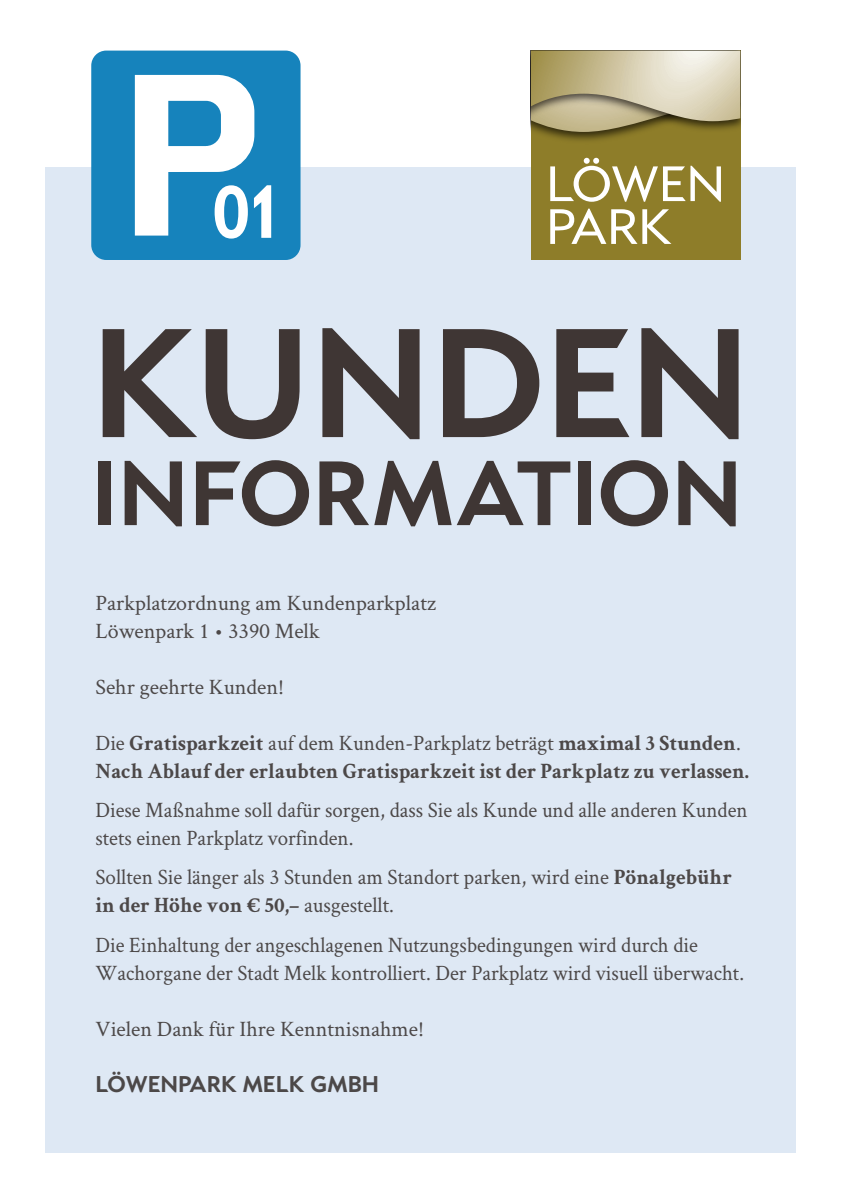
<style>
.page{position:relative;width:842px;height:1191px;background:#fff}
.page>*{position:absolute;margin:0;border:0;box-sizing:border-box;transform-origin:0 0}
.t1{font:700 162.8px "Opel Sans Rom";color:#3f3634}
.t2{font:700 96px "Opel Sans Rom";letter-spacing:.005em;color:#3f3634}
.t3{font:700 24px "Opel Sans Rom";color:#4c4848}
.t4{font:22px/28px "Crimson Text";color:#4c4848;scale:.95 1}
.t5{font:700 22px/28px "Crimson Text";color:#4c4848;scale:.96 1}
.t6{font:22px/28px "Crimson Text";color:#4c4848}
.t7{font:22px/28px "Crimson Text";color:#4c4848;scale:.96 1}
.s1{font-weight:400}
.s2{font-weight:700}
</style>
<div class="page">
<div style="left:46px;top:167px;width:750px;height:985px;background:#dee8f4"></div>
<div style="left:531px;top:51px;width:209px;height:209px;background:#8e7d29"></div>
<svg style="left:531px;top:51px;width:209px;height:81px;background:#c1b792"></svg>
<svg style="left:550px;top:158px;width:171px;height:44px"></svg>
<svg style="left:550px;top:209px;width:121px;height:35px"></svg>
<div style="left:91px;top:51px;width:210px;height:209px;background:#1683bc;border-radius:15px"></div>
<svg style="left:135px;top:75px;width:136px;height:164px"></svg>
<h1 class="t1" style="left:91px;top:283px;width:660px">KUNDEN</h1>
<h2 class="t2" style="left:91px;top:434px;width:653px">INFORMATION</h2>
<p class="t6" style="left:96px;top:588px;width:342px">Parkplatzordnung am Kundenparkplatz<br>Löwenpark 1 • 3390 Melk</p>
<p class="t6" style="left:96px;top:672px;width:190px">Sehr geehrte Kunden!</p>
<p class="t5" style="left:96px;top:728px;width:682px"><span class="s1">Die</span> Gratisparkzeit <span class="s1">auf dem Kunden-Parkplatz beträgt</span> maximal 3 Stunden<span class="s1">.<br></span>Nach Ablauf der erlaubten Gratisparkzeit ist der Parkplatz zu verlassen.</p>
<p class="t4" style="left:96px;top:795px;width:688px">Diese Maßnahme soll dafür sorgen, dass Sie als Kunde und alle anderen Kunden stets einen Parkplatz vorfinden.</p>
<p class="t7" style="left:96px;top:862px;width:664px">Sollten Sie länger als 3 Stunden am Standort parken, wird eine <span class="s2">Pönalgebühr in der Höhe von € 50,–</span> ausgestellt.</p>
<p class="t4" style="left:96px;top:930px;width:684px">Die Einhaltung der angeschlagenen Nutzungsbedingungen wird durch die<br>Wachorgane der Stadt Melk kontrolliert. Der Parkplatz wird visuell überwacht.</p>
<p class="t6" style="left:96px;top:1014px;width:330px">Vielen Dank für Ihre Kenntnisnahme!</p>
<p class="t3" style="left:96px;top:1069px;width:285px">LÖWENPARK MELK GMBH</p>
</div>
